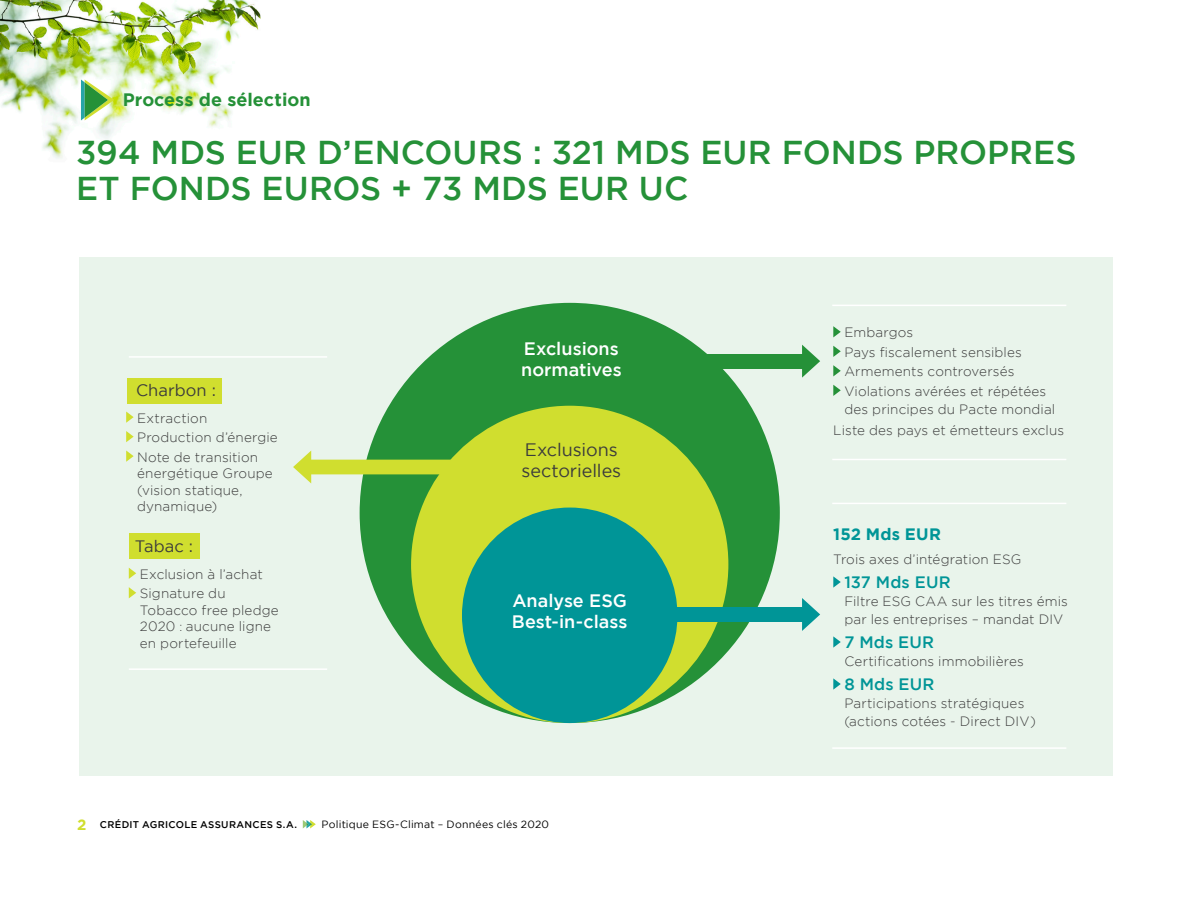
<style>
.page{position:relative;width:1200px;height:900px;background:#fff}
.page>*{position:absolute;margin:0;border:0;box-sizing:border-box;transform-origin:0 0}
.t1{font:500 33px/36px "Gotham";color:#259138}
.Titre_graphique{font:500 18px/21px "Gotham";color:#fff}
.Titre_graphique-2{font:18px/21px "Gotham";color:#3c3c3c}
.Som_Grand_titre_1{font:700 18px "Gotham";color:#259138}
.Texte_courant{font:500 16.5px "Gotham";letter-spacing:.01em;color:#009597}
.Texte_courant-2{font:16.5px "Gotham";letter-spacing:.005em;color:#3c3c3c}
.Texte_courant-3{font:700 16.5px "Gotham";letter-spacing:.01em;color:#009597}
.t2{font:700 15px "Gotham";color:#d0de2f}
.Texte_courant-4{font:300 13.5px/16.5px "Gotham";letter-spacing:.01em;color:#3c3c3c}
.t3{font:10.5px "Gotham";letter-spacing:.02em;color:#000}
.t4{font:500 9.75px "Gotham";letter-spacing:.03em;color:#000}
.s1{font-size:12px}
</style>
<div class="page">
<div style="left:80px;top:257px;width:1033px;height:519px;background:#e9f4eb"></div>
<div style="left:130px;top:533px;width:70px;height:26px;background:#d0de2f"></div>
<div style="left:128px;top:378px;width:94px;height:26px;background:#d0de2f"></div>
<img style="left:0;top:0;width:260px;height:159px">
<svg style="left:81px;top:80px;width:33px;height:40px"></svg>
<svg style="left:833px;top:326px;width:8px;height:11px"></svg>
<svg style="left:833px;top:346px;width:8px;height:11px"></svg>
<svg style="left:833px;top:365px;width:8px;height:11px"></svg>
<svg style="left:833px;top:385px;width:8px;height:11px"></svg>
<svg style="left:126px;top:412px;width:8px;height:11px"></svg>
<svg style="left:126px;top:431px;width:8px;height:11px"></svg>
<svg style="left:126px;top:451px;width:8px;height:11px"></svg>
<svg style="left:833px;top:576px;width:8px;height:12px"></svg>
<svg style="left:833px;top:636px;width:8px;height:12px"></svg>
<svg style="left:833px;top:678px;width:8px;height:12px"></svg>
<svg style="left:129px;top:568px;width:7px;height:11px"></svg>
<svg style="left:129px;top:587px;width:7px;height:11px"></svg>
<div style="left:360px;top:303px;width:420px;height:420px;background:#259138;border-radius:50%"></div>
<div style="left:411px;top:406px;width:317px;height:317px;background:#d0de2f;border-radius:50%"></div>
<div style="left:462px;top:508px;width:215px;height:215px;background:#009597;border-radius:50%"></div>
<div style="left:649px;top:607px;width:156px;height:15px;background:#009597"></div>
<svg style="left:802px;top:598px;width:18px;height:33px"></svg>
<div style="left:659px;top:354px;width:146px;height:15px;background:#259138"></div>
<svg style="left:802px;top:345px;width:18px;height:33px"></svg>
<svg style="left:293px;top:451px;width:165px;height:32px"></svg>
<hr style="left:832px;top:503px;width:234px;height:1px;background:#fff">
<hr style="left:832px;top:305px;width:234px;height:1px;background:#fff">
<hr style="left:129px;top:668px;width:198px;height:2px;background:#fff">
<hr style="left:129px;top:356px;width:198px;height:2px;background:#fff">
<hr style="left:832px;top:747px;width:234px;height:2px;background:#fff">
<hr style="left:832px;top:459px;width:234px;height:1px;background:#fff">
<svg style="left:303px;top:820px;width:13px;height:8px"></svg>
<p class="Som_Grand_titre_1" style="left:123px;top:90px;width:189px">Process de sélection</p>
<p class="t1" style="left:76px;top:133px;width:1002px">394 MDS EUR D’ENCOURS : 321 MDS EUR FONDS PROPRES<br>ET FONDS EUROS + 73 MDS EUR UC</p>
<p class="Texte_courant-2" style="left:136px;top:381px;width:81px">Charbon :</p>
<p class="Texte_courant-4" style="left:137px;top:410px;width:72px">Extraction</p>
<p class="Texte_courant-4" style="left:137px;top:429px;width:142px">Production d’énergie</p>
<p class="Texte_courant-4" style="left:137px;top:449px;width:137px">Note de transition énergétique Groupe (vision statique, dynamique)</p>
<p class="Titre_graphique" style="left:521px;top:338px;width:102px">Exclusions normatives</p>
<p class="Titre_graphique-2" style="left:522px;top:439px;width:101px">Exclusions sectorielles</p>
<p class="Texte_courant-2" style="left:135px;top:537px;width:60px">Tabac :</p>
<p class="Texte_courant-4" style="left:140px;top:566px;width:124px">Exclusion à l’achat</p>
<p class="Texte_courant-4" style="left:140px;top:585px;width:140px">Signature du<br>Tobacco free pledge<br>2020 <span class="s1">:</span> aucune ligne en portefeuille</p>
<p class="Titre_graphique" style="left:512px;top:590px;width:117px">Analyse ESG<br>Best-in-class</p>
<p class="t2" style="left:77px;top:816px;width:11px">2</p>
<p class="t4" style="left:100px;top:819px;width:198px">CRÉDIT AGRICOLE ASSURANCES S.A.</p>
<p class="t3" style="left:322px;top:819px;width:229px">Politique ESG-Climat – Données clés 2020</p>
<p class="Texte_courant-4" style="left:844px;top:324px;width:70px">Embargos</p>
<p class="Texte_courant-4" style="left:844px;top:344px;width:179px">Pays fiscalement sensibles</p>
<p class="Texte_courant-4" style="left:844px;top:363px;width:172px">Armements controversés</p>
<p class="Texte_courant-4" style="left:844px;top:382px;width:212px;line-height:18px">Violations avérées et répétées des principes du Pacte mondial</p>
<p class="Texte_courant-4" style="left:833px;top:422px;width:232px">Liste des pays et émetteurs exclus</p>
<p class="Texte_courant-3" style="left:833px;top:524px;width:109px">152 Mds EUR</p>
<p class="Texte_courant-4" style="left:833px;top:550px;width:190px">Trois axes d’intégration ESG</p>
<p class="Texte_courant" style="left:844px;top:572px;width:108px">137 Mds EUR</p>
<p class="Texte_courant-4" style="left:844px;top:592px;width:225px;line-height:18px">Filtre ESG CAA sur les titres émis par les entreprises – mandat DIV</p>
<p class="Texte_courant" style="left:844px;top:632px;width:91px">7 Mds EUR</p>
<p class="Texte_courant-4" style="left:844px;top:652px;width:181px">Certifications immobilières</p>
<p class="Texte_courant" style="left:844px;top:674px;width:92px">8 Mds EUR</p>
<p class="Texte_courant-4" style="left:844px;top:694px;width:193px;line-height:18px">Participations stratégiques (actions cotées - Direct DIV)</p>
</div>
